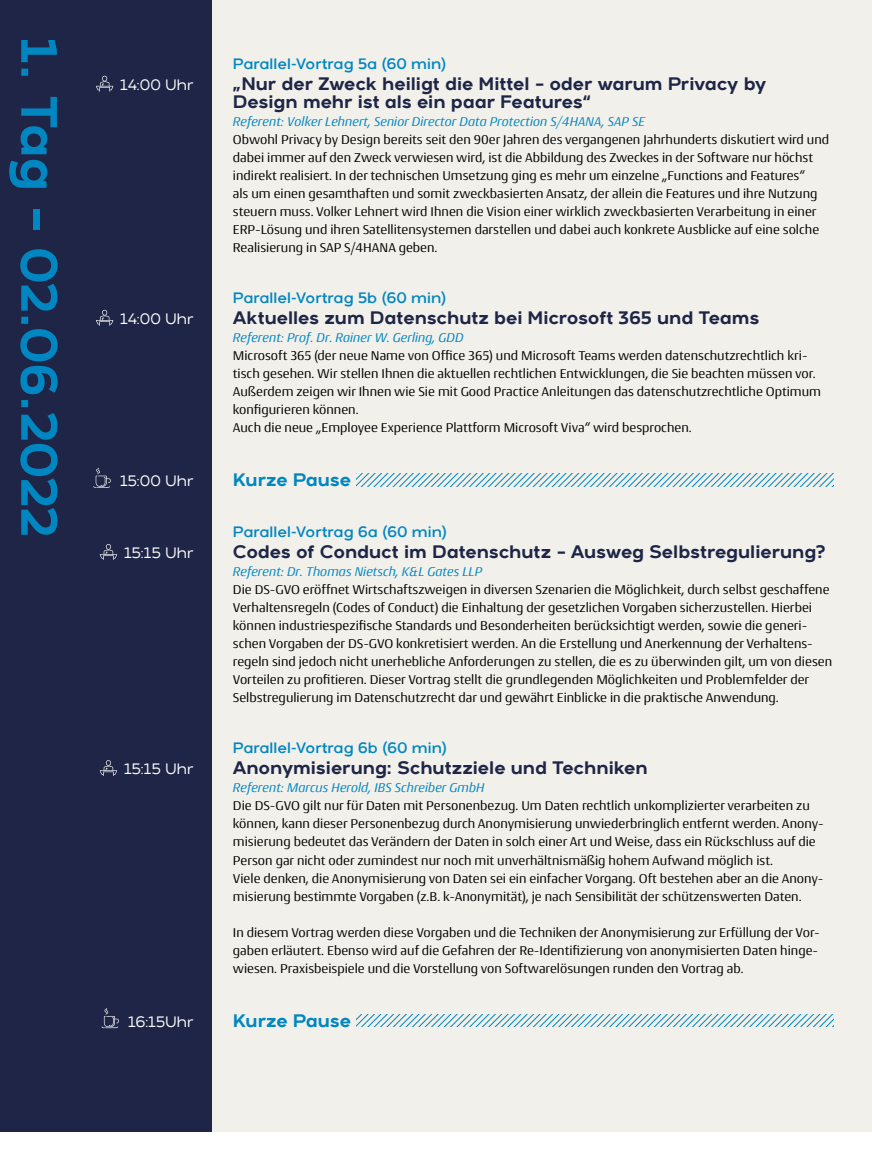
<style>
.page{position:relative;width:872px;height:1170px;background:#fff}
.page>*{position:absolute;margin:0;border:0;box-sizing:border-box;transform-origin:0 0}
.t1{font:700 51px "Arkibal";letter-spacing:-.01em;color:#0086c0}
.t2{font:700 18px/18px "Arkibal";letter-spacing:-.005em;color:#1e2546}
.t3{font:700 18px "Arkibal";letter-spacing:-.005em;color:#0086c0}
.t4{font:15px "Arkibal";color:#0086c0}
.t5{font:500 15px "Arkibal";letter-spacing:-.005em;color:#fff}
.t6{font:13.5px/18px "Conto";color:#000}
.t7{font:italic 13.5px "Conto";color:#0086c0}
</style>
<div class="page">
<div style="left:0;top:0;width:872px;height:1131px;background:#f1f0ea"></div>
<div style="left:0;top:0;width:212px;height:1131px;background:#1e2546"></div>
<svg style="left:356px;top:473px;width:477px;height:13px"></svg>
<svg style="left:356px;top:1014px;width:477px;height:12px"></svg>
<svg style="left:96px;top:76px;width:17px;height:16px"></svg>
<svg style="left:96px;top:310px;width:17px;height:16px"></svg>
<svg style="left:93px;top:467px;width:18px;height:21px"></svg>
<svg style="left:100px;top:544px;width:17px;height:16px"></svg>
<svg style="left:100px;top:760px;width:17px;height:16px"></svg>
<svg style="left:102px;top:1008px;width:17px;height:20px"></svg>
<h1 class="t1" style="left:76px;top:38px;width:500px;rotate:90deg">1. Tag – 02.06.2022</h1>
<p class="t5" style="left:120px;top:75px;width:75px">14:00 Uhr</p>
<p class="t5" style="left:120px;top:309px;width:75px">14:00 Uhr</p>
<p class="t5" style="left:120px;top:471px;width:75px">15:00 Uhr</p>
<p class="t5" style="left:124px;top:543px;width:71px">15:15 Uhr</p>
<p class="t5" style="left:124px;top:759px;width:71px">15:15 Uhr</p>
<p class="t5" style="left:128px;top:1011px;width:67px">16:15Uhr</p>
<p class="t4" style="left:233px;top:53px;width:215px">Parallel-Vortrag 5a (60 min)</p>
<h2 class="t2" style="left:233px;top:74px;width:535px">„Nur der Zweck heiligt die Mittel – oder warum Privacy by<br>Design mehr ist als ein paar Features“</h2>
<p class="t7" style="left:233px;top:113px;width:414px">Referent: Volker Lehnert, Senior Director Data Protection S/4HANA, SAP SE</p>
<p class="t6" style="left:233px;top:130px;width:598px">Obwohl Privacy by Design bereits seit den 90er Jahren des vergangenen Jahrhunderts diskutiert wird und dabei immer auf den Zweck verwiesen wird, ist die Abbildung des Zweckes in der Software nur höchst indirekt realisiert. In der technischen Umsetzung ging es mehr um einzelne „Functions and Features“<br>als um einen gesamthaften und somit zweckbasierten Ansatz, der allein die Features und ihre Nutzung steuern muss. Volker Lehnert wird Ihnen die Vision einer wirklich zweckbasierten Verarbeitung in einer ERP-Lösung und ihren Satellitensystemen darstellen und dabei auch konkrete Ausblicke auf eine solche Realisierung in SAP S/4HANA geben.</p>
<p class="t4" style="left:233px;top:287px;width:215px">Parallel-Vortrag 5b (60 min)</p>
<h2 class="t2" style="left:233px;top:308px;width:528px">Aktuelles zum Datenschutz bei Microsoft 365 und Teams</h2>
<p class="t7" style="left:233px;top:329px;width:232px">Referent: Prof. Dr. Rainer W. Gerling, GDD</p>
<p class="t6" style="left:233px;top:346px;width:589px">Microsoft 365 (der neue Name von Office 365) und Microsoft Teams werden datenschutzrechtlich kri&shy;tisch gesehen. Wir stellen Ihnen die aktuellen rechtlichen Entwicklungen, die Sie beachten müssen vor.<br>Außerdem zeigen wir Ihnen wie Sie mit Good Practice Anleitungen das datenschutzrechtliche Optimum konfigurieren können.<br>Auch die neue „Employee Experience Plattform Microsoft Viva“ wird besprochen.</p>
<h2 class="t3" style="left:233px;top:467px;width:120px">Kurze Pause</h2>
<p class="t4" style="left:233px;top:521px;width:215px">Parallel-Vortrag 6a (60 min)</p>
<h2 class="t2" style="left:233px;top:542px;width:594px">Codes of Conduct im Datenschutz – Ausweg Selbstregulierung?</h2>
<p class="t7" style="left:233px;top:563px;width:251px">Referent: Dr. Thomas Nietsch, K&amp;L Gates LLP</p>
<p class="t6" style="left:233px;top:580px;width:601px">Die DS-GVO eröffnet Wirtschaftszweigen in diversen Szenarien die Möglichkeit, durch selbst geschaffene Verhaltensregeln (Codes of Conduct) die Einhaltung der gesetzlichen Vorgaben sicherzustellen. Hierbei können industriespezifische Standards und Besonderheiten berücksichtigt werden, sowie die generi&shy;schen Vorgaben der DS-GVO konkretisiert werden. An die Erstellung und Anerkennung der Verhaltens&shy;regeln sind jedoch nicht unerhebliche Anforderungen zu stellen, die es zu überwinden gilt, um von diesen Vorteilen zu profitieren. Dieser Vortrag stellt die grundlegenden Möglichkeiten und Problemfelder der Selbstregulierung im Datenschutzrecht dar und gewährt Einblicke in die praktische Anwendung.</p>
<p class="t4" style="left:233px;top:737px;width:215px">Parallel-Vortrag 6b (60 min)</p>
<h2 class="t2" style="left:233px;top:758px;width:416px">Anonymisierung: Schutzziele und Techniken</h2>
<p class="t7" style="left:233px;top:779px;width:253px">Referent: Marcus Herold, IBS Schreiber GmbH</p>
<p class="t6" style="left:233px;top:796px;width:592px">Die DS-GVO gilt nur für Daten mit Personenbezug. Um Daten rechtlich unkomplizierter verarbeiten zu können, kann dieser Personenbezug durch Anonymisierung unwiederbringlich entfernt werden. Anony&shy;misierung bedeutet das Verändern der Daten in solch einer Art und Weise, dass ein Rückschluss auf die Person gar nicht oder zumindest nur noch mit unverhältnismäßig hohem Aufwand möglich ist.<br>Viele denken, die Anonymisierung von Daten sei ein einfacher Vorgang. Oft bestehen aber an die Anony&shy;misierung bestimmte Vorgaben (z.B. k-Anonymität), je nach Sensibilität der schützenswerten Daten.</p>
<p class="t6" style="left:233px;top:922px;width:588px;text-align:justify">In diesem Vortrag werden diese Vorgaben und die Techniken der Anonymisierung zur Erfüllung der Vor&shy;gaben erläutert. Ebenso wird auf die Gefahren der Re-Identifizierung von anonymisierten Daten hinge&shy;wiesen. Praxisbeispiele und die Vorstellung von Softwarelösungen runden den Vortrag ab.</p>
<h2 class="t3" style="left:233px;top:1007px;width:120px">Kurze Pause</h2>
</div>
